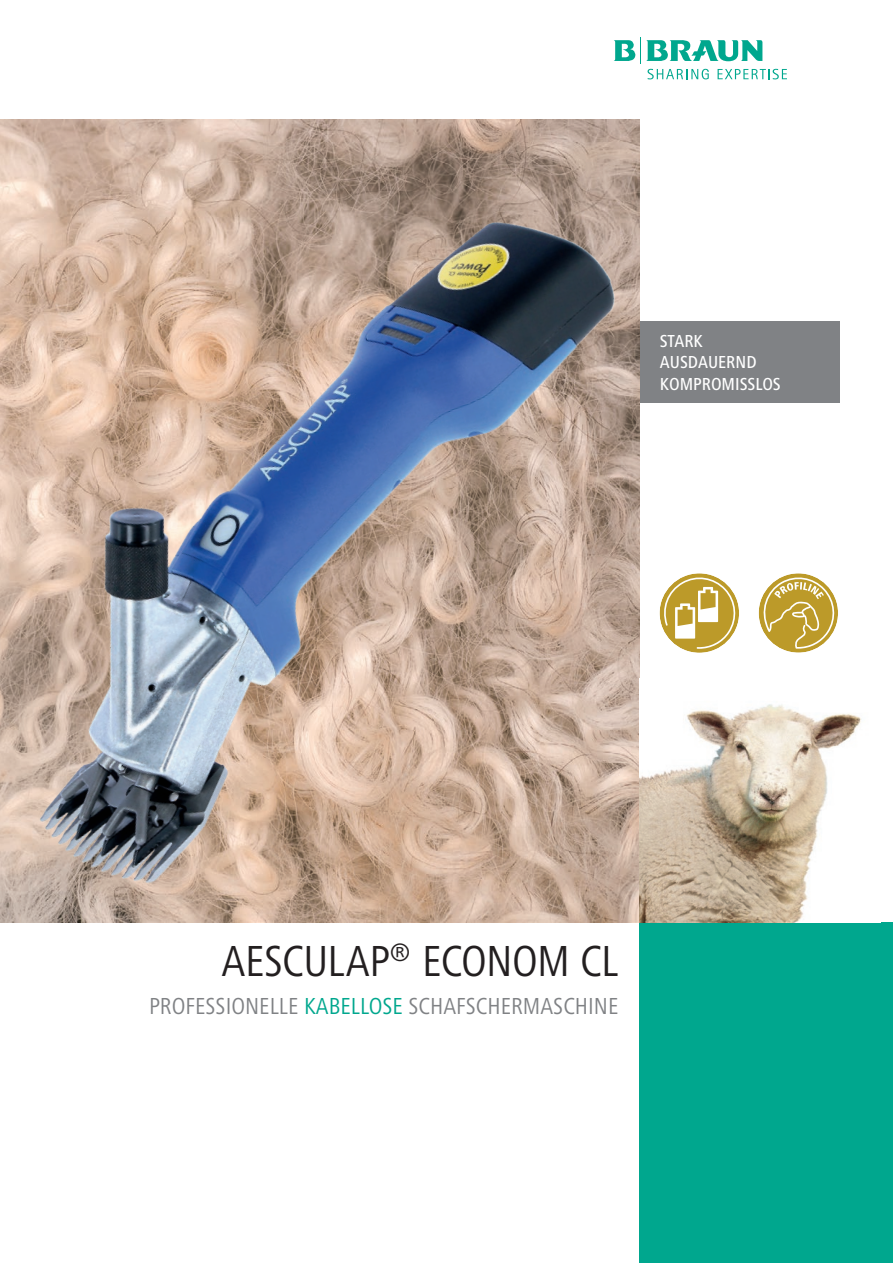
<style>
.page{position:relative;width:893px;height:1263px;background:#fff}
.page>*{position:absolute;margin:0;border:0;box-sizing:border-box;transform-origin:0 0}
.t1{font:condensed 45px "Frutiger Next LTW1 G";letter-spacing:-.015em;color:#231f20}
.t2{font:condensed 24px "Frutiger Next LTW1 G";color:#808285}
.t3{font:500 condensed 18px/21.6px "Frutiger Next LTW1 G";color:#fff}
.s1{color:#00a78e}
</style>
<div class="page">
<div style="left:639px;top:321px;width:201px;height:82px;background:#808285"></div>
<svg style="left:765px;top:573px;width:73px;height:80px"></svg>
<svg style="left:648px;top:69px;width:61px;height:10px"></svg>
<svg style="left:718px;top:69px;width:69px;height:10px"></svg>
<svg style="left:614px;top:37px;width:149px;height:26px"></svg>
<img style="left:0;top:119px;width:639px;height:44px">
<div style="left:639px;top:922px;width:254px;height:341px;background:#00a78e"></div>
<img style="left:0;top:163px;width:765px;height:760px">
<img style="left:639px;top:679px;width:222px;height:243px">
<p class="t3" style="left:660px;top:330px;width:122px">STARK<br>AUSDAUERND<br>KOMPROMISSLOS</p>
<h1 class="t1" style="left:221px;top:935px;width:398px">AESCULAP<sup>®</sup> ECONOM CL</h1>
<p class="t2" style="left:149px;top:992px;width:471px">PROFESSIONELLE <span class="s1">KABELLOSE</span> SCHAFSCHERMASCHINE</p>
</div>
